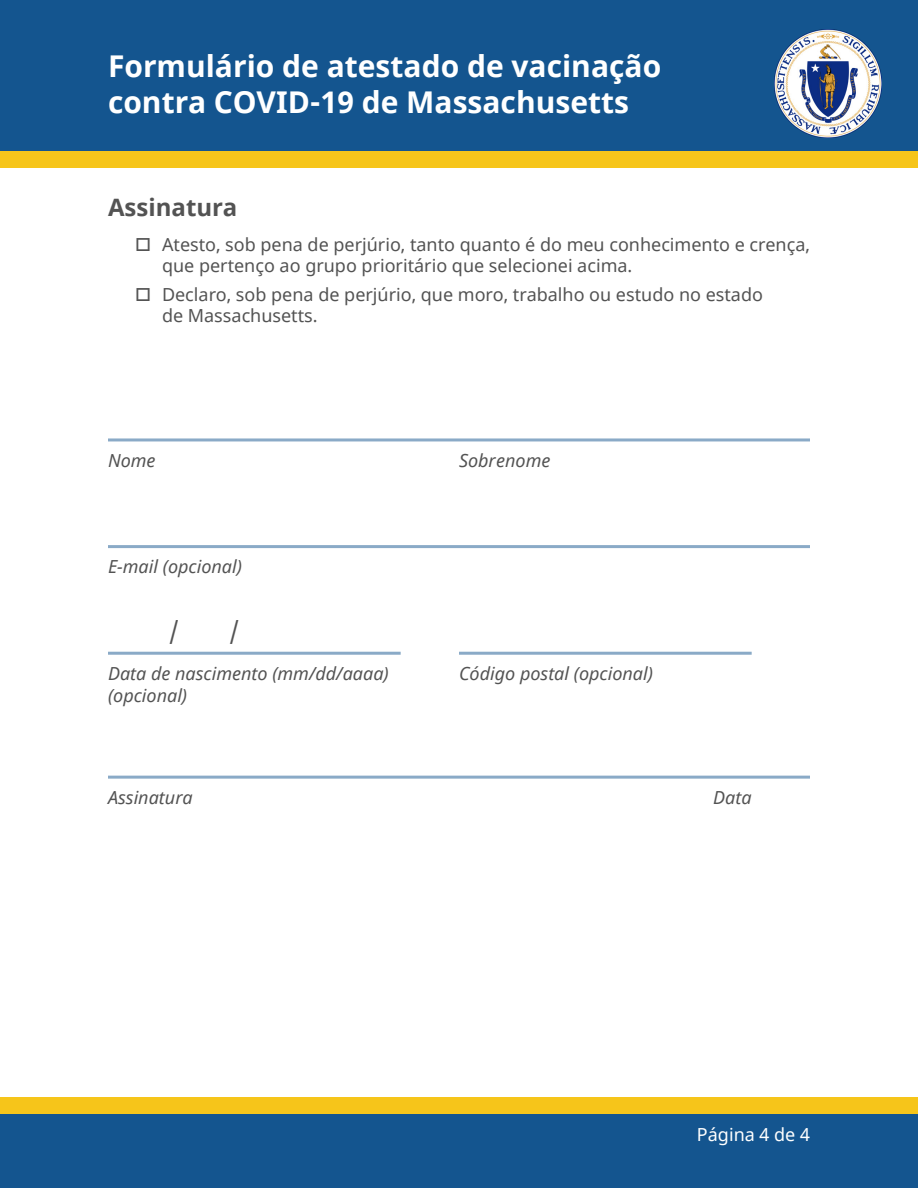
<style>
.page{position:relative;width:918px;height:1188px;background:#fff}
.page>*{position:absolute;margin:0;border:0;box-sizing:border-box;transform-origin:0 0}
.Title_-_H1{font:700 30px/36px "Noto Sans";color:#fff}
.t1{font:700 24px "Noto Sans";color:#535353}
.t2{font:24px "Noto Sans";color:#535353}
.t3{font:18px/21.6px "Noto Sans";color:#535353}
.Paragraph_Style_5{font:italic 18px "Noto Sans";color:#535353}
.t4{font:18px "Noto Sans";color:#fff}
</style>
<div class="page">
<div style="left:0;top:0;width:918px;height:151px;background:#14558f"></div>
<div style="left:0;top:1113px;width:918px;height:75px;background:#14558f"></div>
<div style="left:0;top:151px;width:918px;height:16px;background:#f6c51a"></div>
<div style="left:0;top:1097px;width:918px;height:16px;background:#f6c51a"></div>
<img style="left:774px;top:29px;width:108px;height:108px">
<hr style="left:108px;top:438px;width:702px;height:3px;background:#8aaac7">
<hr style="left:108px;top:776px;width:702px;height:3px;background:#8aaac7">
<hr style="left:108px;top:545px;width:702px;height:3px;background:#8aaac7">
<hr style="left:459px;top:652px;width:293px;height:3px;background:#8aaac7">
<hr style="left:108px;top:652px;width:293px;height:3px;background:#8aaac7">
<p class="Title_-_H1" style="left:108px;top:49px;width:555px">Formulário de atestado de vacinação contra COVID‑19 de Massachusetts</p>
<h2 class="t1" style="left:108px;top:190px;width:131px">Assinatura</h2>
<p class="t3" style="left:162px;top:234px;width:649px">Atesto, sob pena de perjúrio, tanto quanto é do meu conhecimento e crença, que pertenço ao grupo prioritário que selecionei acima.</p>
<p class="t3" style="left:162px;top:284px;width:603px">Declaro, sob pena de perjúrio, que moro, trabalho ou estudo no estado de Massachusetts.</p>
<p class="Paragraph_Style_5" style="left:108px;top:448px;width:49px">Nome</p>
<p class="Paragraph_Style_5" style="left:108px;top:554px;width:136px">E-mail (opcional)</p>
<p class="t2" style="left:169px;top:614px;width:12px">/</p>
<p class="t2" style="left:229px;top:614px;width:12px">/</p>
<p class="Paragraph_Style_5" style="left:459px;top:448px;width:93px">Sobrenome</p>
<p class="Paragraph_Style_5" style="left:108px;top:661px;width:282px">Data de nascimento (mm/dd/aaaa)</p>
<p class="Paragraph_Style_5" style="left:459px;top:661px;width:196px">Código postal (opcional)</p>
<p class="Paragraph_Style_5" style="left:108px;top:682px;width:81px">(opcional)</p>
<p class="Paragraph_Style_5" style="left:108px;top:785px;width:86px">Assinatura</p>
<p class="Paragraph_Style_5" style="left:713px;top:785px;width:40px">Data</p>
<p class="t4" style="left:697px;top:1122px;width:115px">Página 4 de 4</p>
</div>
